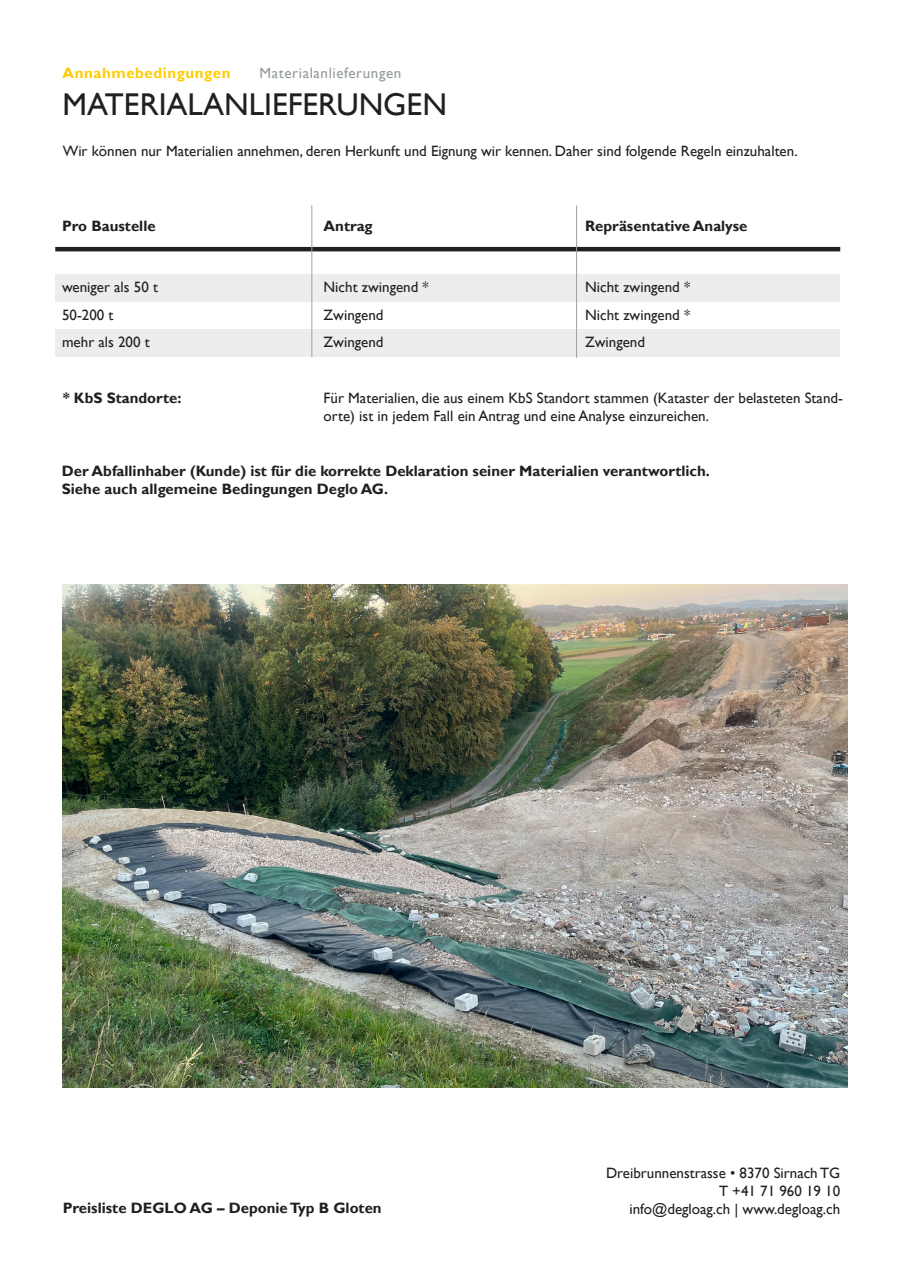
<style>
.page{position:relative;width:910px;height:1280px;background:#fff}
.page>*{position:absolute;margin:0;border:0;box-sizing:border-box;transform-origin:0 0}
.t1{font:31.5px "Gill Sans";color:#231f20}
.t2{font:15px/18px "Gill Sans";color:#231f20}
.t3{font:700 15px "Gill Sans";color:#231f20}
.t4{font:15px "Gill Sans";letter-spacing:.04em;color:#949a9c}
.t5{font:700 15px "Gill Sans";letter-spacing:.04em;color:#fc0}
</style>
<div class="page">
<div style="left:55px;top:330px;width:785px;height:27px;background:#ededed"></div>
<div style="left:55px;top:274px;width:785px;height:28px;background:#ededed"></div>
<hr style="left:55px;top:247px;width:785px;height:4px;background:#231f20">
<img style="left:63px;top:585px;width:785px;height:502px">
<hr style="left:576px;top:206px;width:1px;height:152px;background:#9ea1a2">
<hr style="left:311px;top:205px;width:1px;height:152px;background:#9ea1a2">
<p class="t5" style="left:63px;top:64px;width:169px">Annahmebedingungen</p>
<p class="t4" style="left:260px;top:64px;width:143px">Materialanlieferungen</p>
<p class="t1" style="left:63px;top:86px;width:386px">MATERIALANLIEFERUNGEN</p>
<p class="t2" style="left:63px;top:142px;width:736px">Wir können nur Materialien annehmen, deren Herkunft und Eignung wir kennen. Daher sind folgende Regeln einzuhalten.</p>
<p class="t3" style="left:62px;top:217px;width:95px">Pro Baustelle</p>
<p class="t3" style="left:324px;top:217px;width:51px">Antrag</p>
<p class="t3" style="left:585px;top:217px;width:164px">Repräsentative Analyse</p>
<p class="t2" style="left:62px;top:278px;width:97px">weniger als 50 t</p>
<p class="t2" style="left:324px;top:278px;width:107px">Nicht zwingend *</p>
<p class="t2" style="left:585px;top:278px;width:107px">Nicht zwingend *</p>
<p class="t2" style="left:62px;top:306px;width:53px">50-200 t</p>
<p class="t2" style="left:324px;top:306px;width:62px">Zwingend</p>
<p class="t2" style="left:585px;top:306px;width:107px">Nicht zwingend *</p>
<p class="t2" style="left:62px;top:334px;width:89px">mehr als 200 t</p>
<p class="t2" style="left:324px;top:334px;width:62px">Zwingend</p>
<p class="t2" style="left:585px;top:334px;width:61px">Zwingend</p>
<p class="t3" style="left:63px;top:389px;width:120px">* KbS Standorte:</p>
<p class="t2" style="left:324px;top:389px;width:521px">Für Materialien, die aus einem KbS Standort stammen (Kataster der belasteten Stand&shy;orte) ist in jedem Fall ein Antrag und eine Analyse einzureichen.</p>
<p class="t3" style="left:62px;top:462px;width:650px">Der Abfallinhaber (Kunde) ist für die korrekte Deklaration seiner Materialien verantwortlich.</p>
<p class="t3" style="left:62px;top:480px;width:328px">Siehe auch allgemeine Bedingungen Deglo AG.</p>
<p class="t3" style="left:63px;top:1199px;width:320px">Preisliste DEGLO AG – Deponie Typ B Gloten</p>
<p class="t2" style="left:606px;top:1164px;width:236px">Dreibrunnenstrasse • 8370 Sirnach TG</p>
<p class="t2" style="left:719px;top:1182px;width:123px">T +41 71 960 19 10</p>
<p class="t2" style="left:629px;top:1200px;width:212px">info@degloag.ch | www.degloag.ch</p>
</div>
